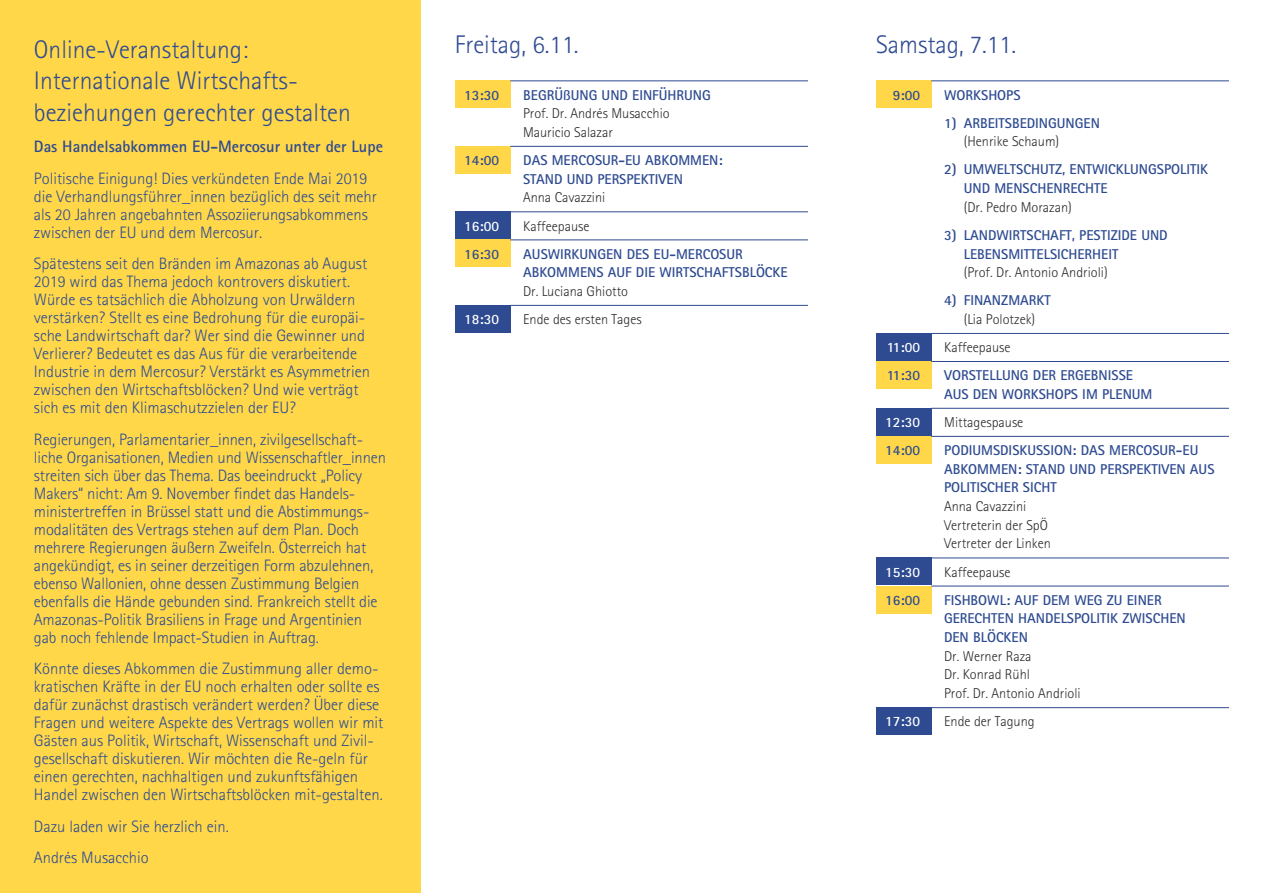
<style>
.page{position:relative;width:1263px;height:893px;background:#fff}
.page>*{position:absolute;margin:0;border:0;box-sizing:border-box;transform-origin:0 0}
.t1{font:300 25.5px "Agfa Rotis Sans Serif";color:#2e4b91}
.t2{font:300 16.5px/18px "Agfa Rotis Sans Serif";color:#2e4b91}
.t3{font:700 16.5px "Agfa Rotis Sans Serif";color:#2e4b91}
.t4{font:700 14.25px/18.8px "Agfa Rotis Sans Serif";color:#2e4b91}
.t5{font:300 14.25px/18.8px "Agfa Rotis Sans Serif";color:#2b2a29}
.t6{font:700 14.25px "Agfa Rotis Sans Serif";color:#fefefe}
</style>
<div class="page">
<div style="left:455px;top:212px;width:55px;height:27px;background:#2e4b91"></div>
<hr style="left:510px;top:212px;width:298px;height:1px;background:#2e4b91">
<div style="left:455px;top:305px;width:55px;height:28px;background:#2e4b91"></div>
<hr style="left:510px;top:305px;width:298px;height:1px;background:#2e4b91">
<div style="left:876px;top:408px;width:55px;height:27px;background:#2e4b91"></div>
<hr style="left:931px;top:408px;width:298px;height:1px;background:#2e4b91">
<div style="left:876px;top:558px;width:55px;height:27px;background:#2e4b91"></div>
<hr style="left:931px;top:558px;width:298px;height:1px;background:#2e4b91">
<div style="left:876px;top:707px;width:55px;height:28px;background:#2e4b91"></div>
<hr style="left:931px;top:707px;width:298px;height:1px;background:#2e4b91">
<div style="left:876px;top:333px;width:55px;height:28px;background:#2e4b91"></div>
<hr style="left:931px;top:333px;width:298px;height:1px;background:#2e4b91">
<div style="left:455px;top:81px;width:55px;height:27px;background:#ffd749"></div>
<hr style="left:510px;top:81px;width:298px;height:1px;background:#2e4b91">
<div style="left:876px;top:436px;width:55px;height:28px;background:#ffd749"></div>
<hr style="left:931px;top:436px;width:298px;height:1px;background:#2e4b91">
<div style="left:876px;top:586px;width:55px;height:27px;background:#ffd749"></div>
<hr style="left:931px;top:586px;width:298px;height:1px;background:#2e4b91">
<div style="left:876px;top:361px;width:55px;height:28px;background:#ffd749"></div>
<hr style="left:931px;top:361px;width:298px;height:1px;background:#2e4b91">
<div style="left:876px;top:81px;width:55px;height:27px;background:#ffd749"></div>
<hr style="left:931px;top:81px;width:298px;height:1px;background:#2e4b91">
<div style="left:455px;top:146px;width:55px;height:28px;background:#ffd749"></div>
<hr style="left:510px;top:146px;width:298px;height:1px;background:#2e4b91">
<div style="left:455px;top:240px;width:55px;height:27px;background:#ffd749"></div>
<hr style="left:510px;top:240px;width:298px;height:1px;background:#2e4b91">
<div style="left:0;top:0;width:421px;height:893px;background:#ffd749"></div>
<h1 class="t1" style="left:34px;top:40px;width:216px">Online-Veranstaltung:</h1>
<h1 class="t1" style="left:34px;top:71px;width:265px">Internationale Wirtschafts-</h1>
<h1 class="t1" style="left:34px;top:103px;width:318px">beziehungen gerechter gestalten</h1>
<p class="t3" style="left:34px;top:141px;width:351px">Das Handelsabkommen EU-Mercosur unter der Lupe</p>
<p class="t2" style="left:34px;top:171px;width:345px">Politische Einigung! Dies verkündeten Ende Mai 2019 die Verhandlungsführer_innen bezüglich des seit mehr als 20 Jahren angebahnten Assoziierungsabkommens zwischen der EU und dem Mercosur.</p>
<p class="t2" style="left:34px;top:256px;width:338px">Spätestens seit den Bränden im Amazonas ab August 2019 wird das Thema jedoch kontrovers diskutiert.<br>Würde es tatsächlich die Abholzung von Urwäldern verstärken? Stellt es eine Bedrohung für die europäi&shy;sche Landwirtschaft dar? Wer sind die Gewinner und Verlierer? Bedeutet es das Aus für die verarbeitende Industrie in dem Mercosur? Verstärkt es Asymmetrien zwischen den Wirtschaftsblöcken? Und wie verträgt sich es mit den Klimaschutzzielen der EU?</p>
<p class="t2" style="left:34px;top:432px;width:354px">Regierungen, Parlamentarier_innen, zivilgesellschaft&shy;liche Organisationen, Medien und Wissenschaftler_innen streiten sich über das Thema. Das beeindruckt „Policy Makers“ nicht: Am 9. November findet das Handels&shy;ministertreffen in Brüssel statt und die Abstimmungs&shy;modalitäten des Vertrags stehen auf dem Plan. Doch mehrere Regierungen äußern Zweifeln. Österreich hat angekündigt, es in seiner derzeitigen Form abzulehnen, ebenso Wallonien, ohne dessen Zustimmung Belgien ebenfalls die Hände gebunden sind. Frankreich stellt die Amazonas-Politik Brasiliens in Frage und Argentinien gab noch fehlende Impact-Studien in Auftrag.</p>
<p class="t2" style="left:34px;top:661px;width:351px">Könnte dieses Abkommen die Zustimmung aller demo&shy;kratischen Kräfte in der EU noch erhalten oder sollte es dafür zunächst drastisch verändert werden? Über diese Fragen und weitere Aspekte des Vertrags wollen wir mit Gästen aus Politik, Wirtschaft, Wissenschaft und Zivil&shy;gesellschaft diskutieren. Wir möchten die Re-geln für einen gerechten, nachhaltigen und zukunftsfähigen Handel zwischen den Wirtschaftsblöcken mit-gestalten.</p>
<p class="t2" style="left:34px;top:812px;width:196px;line-height:31.5px">Dazu laden wir Sie herzlich ein.<br>Andrés Musacchio</p>
<h1 class="t1" style="left:455px;top:35px;width:125px">Freitag, 6.11.</h1>
<p class="t4" style="left:464px;top:87px;width:36px">13:30</p>
<p class="t4" style="left:523px;top:87px;width:189px">BEGRÜßUNG UND EINFÜHRUNG</p>
<p class="t5" style="left:523px;top:106px;width:148px">Prof. Dr. Andrés Musacchio<br>Mauricio Salazar</p>
<p class="t4" style="left:464px;top:152px;width:36px">14:00</p>
<p class="t4" style="left:523px;top:152px;width:201px">DAS MERCOSUR-EU ABKOMMEN:<br>STAND UND PERSPEKTIVEN</p>
<p class="t5" style="left:523px;top:190px;width:84px">Anna Cavazzini</p>
<p class="t6" style="left:464px;top:221px;width:36px">16:00</p>
<p class="t5" style="left:523px;top:218px;width:68px">Kaffeepause</p>
<p class="t4" style="left:464px;top:246px;width:36px">16:30</p>
<p class="t4" style="left:523px;top:246px;width:266px">AUSWIRKUNGEN DES EU-MERCOSUR<br>ABKOMMENS AUF DIE WIRTSCHAFTSBLÖCKE</p>
<p class="t5" style="left:523px;top:283px;width:107px">Dr. Luciana Ghiotto</p>
<p class="t6" style="left:464px;top:314px;width:36px">18:30</p>
<p class="t5" style="left:523px;top:311px;width:120px">Ende des ersten Tages</p>
<h1 class="t1" style="left:876px;top:35px;width:142px">Samstag, 7.11.</h1>
<p class="t4" style="left:893px;top:87px;width:29px">9:00</p>
<p class="t4" style="left:944px;top:87px;width:78px">WORKSHOPS</p>
<p class="t4" style="left:944px;top:115px;width:157px">1) ARBEITSBEDINGUNGEN</p>
<p class="t5" style="left:964px;top:134px;width:97px">(Henrike Schaum)</p>
<p class="t4" style="left:964px;top:162px;width:246px;text-indent:-20px">2) UMWELTSCHUTZ, ENTWICKLUNGSPOLITIK<br>UND MENSCHENRECHTE</p>
<p class="t5" style="left:964px;top:199px;width:110px">(Dr. Pedro Morazan)</p>
<p class="t4" style="left:964px;top:227px;width:205px;text-indent:-20px">3) LANDWIRTSCHAFT, PESTIZIDE UND<br>LEBENSMITTELSICHERHEIT</p>
<p class="t5" style="left:964px;top:264px;width:146px">(Prof. Dr. Antonio Andrioli)</p>
<p class="t4" style="left:944px;top:293px;width:108px">4) FINANZMARKT</p>
<p class="t5" style="left:964px;top:311px;width:73px">(Lia Polotzek)</p>
<p class="t6" style="left:887px;top:342px;width:35px">11:00</p>
<p class="t5" style="left:944px;top:339px;width:68px">Kaffeepause</p>
<p class="t4" style="left:887px;top:367px;width:35px">11:30</p>
<p class="t4" style="left:944px;top:367px;width:210px">VORSTELLUNG DER ERGEBNISSE<br>AUS DEN WORKSHOPS IM PLENUM</p>
<p class="t6" style="left:885px;top:417px;width:36px">12:30</p>
<p class="t5" style="left:944px;top:414px;width:81px">Mittagespause</p>
<p class="t4" style="left:885px;top:442px;width:36px">14:00</p>
<p class="t4" style="left:944px;top:442px;width:272px">PODIUMSDISKUSSION: DAS MERCOSUR-EU<br>ABKOMMEN: STAND UND PERSPEKTIVEN AUS<br>POLITISCHER SICHT</p>
<p class="t5" style="left:944px;top:498px;width:108px">Anna Cavazzini<br>Vertreterin der SpÖ<br>Vertreter der Linken</p>
<p class="t6" style="left:885px;top:567px;width:36px">15:30</p>
<p class="t5" style="left:944px;top:564px;width:68px">Kaffeepause</p>
<p class="t4" style="left:885px;top:592px;width:36px">16:00</p>
<p class="t4" style="left:944px;top:592px;width:243px">FISHBOWL: AUF DEM WEG ZU EINER<br>GERECHTEN HANDELSPOLITIK ZWISCHEN<br>DEN BLÖCKEN</p>
<p class="t5" style="left:944px;top:648px;width:138px">Dr. Werner Raza<br>Dr. Konrad Rühl<br>Prof. Dr. Antonio Andrioli</p>
<p class="t6" style="left:885px;top:716px;width:36px">17:30</p>
<p class="t5" style="left:944px;top:713px;width:92px">Ende der Tagung</p>
</div>
